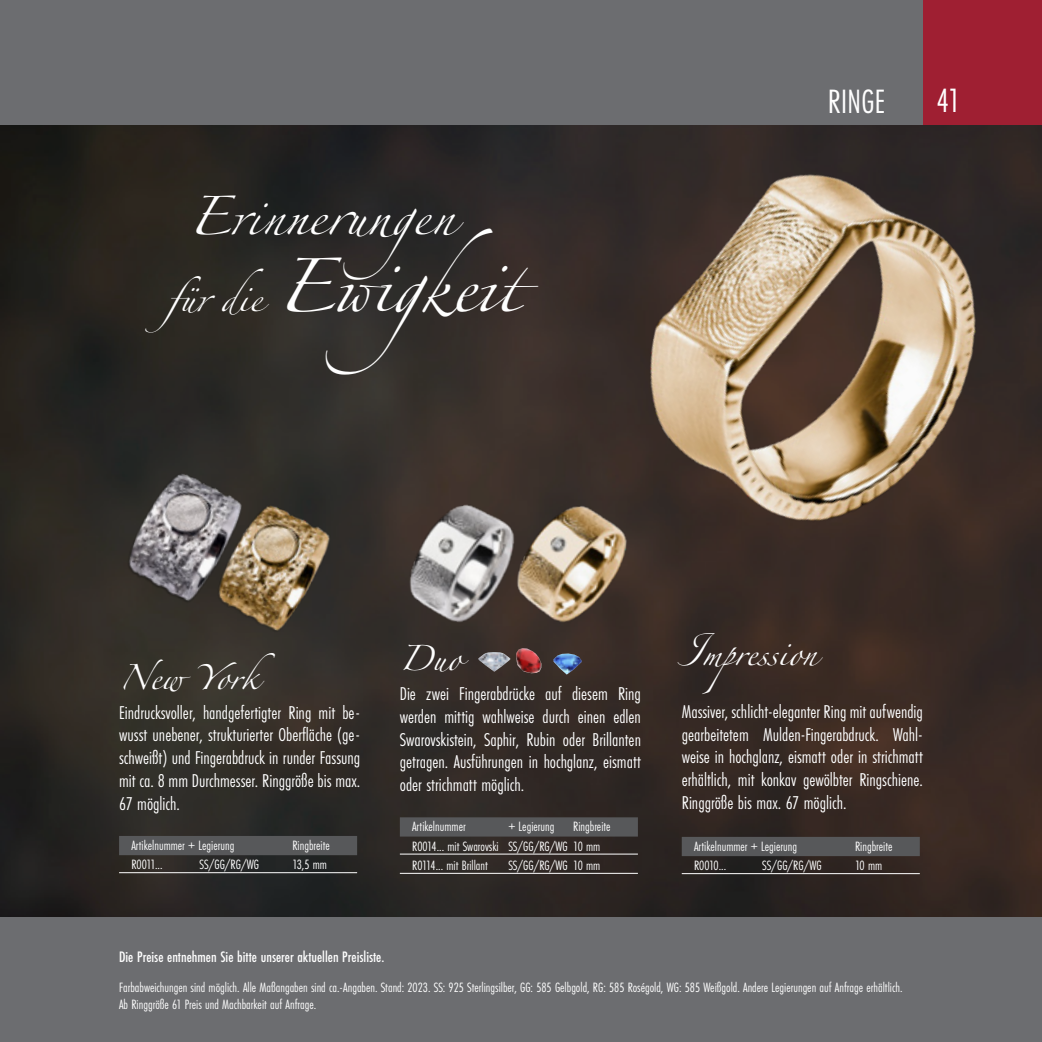
<style>
.page{position:relative;width:1042px;height:1042px;background:#fff}
.page>*{position:absolute;margin:0;border:0;box-sizing:border-box;transform-origin:0 0}
.preise{font:48.3px "Zapfino Extra LTX Pro";letter-spacing:-.025em;color:#fff}
.t1{font:35px "Futura PT Cond";letter-spacing:.01em;color:#fff}
.preise-2{font:34.82px "Zapfino Extra LTX Pro";color:#fff}
.t2{font:22.75px "Zapfino Extra LTX Pro";letter-spacing:-.02em;color:#fff}
.t3{font:19.25px/22.8px "Futura PT Cond";color:#fff;text-align:justify}
.t4{font:500 15.75px "Futura PT Cond";color:#fff}
.preise_weiss{font:14px "Futura PT Cond";color:#fff}
.Preise_Kopfzeile{font:14px "Futura PT Cond";color:#fff}
.s1{font-size:25.03px}
</style>
<div class="page">
<img style="left:0;top:124px;width:1042px;height:794px">
<div style="left:923px;top:0;width:119px;height:124px;background:#9f1f32"></div>
<div style="left:0;top:0;width:923px;height:124px;background:#6c6d70"></div>
<div style="left:119px;top:836px;width:238px;height:19px;background:#57585a"></div>
<hr style="left:119px;top:872px;width:238px;height:1px;background:#fff">
<div style="left:400px;top:817px;width:238px;height:19px;background:#57585a"></div>
<hr style="left:400px;top:853px;width:238px;height:1px;background:#fff">
<hr style="left:400px;top:873px;width:238px;height:1px;background:#fff">
<img style="left:485px;top:477px;width:169px;height:171px">
<img style="left:379px;top:480px;width:160px;height:164px">
<img style="left:193px;top:488px;width:158px;height:159px">
<img style="left:106px;top:457px;width:143px;height:156px">
<div style="left:682px;top:837px;width:238px;height:19px;background:#57585a"></div>
<hr style="left:682px;top:873px;width:238px;height:1px;background:#fff">
<img style="left:582px;top:124px;width:460px;height:508px">
<img style="left:553px;top:653px;width:29px;height:21px">
<img style="left:478px;top:652px;width:33px;height:20px">
<img style="left:516px;top:648px;width:25px;height:25px">
<div style="left:0;top:918px;width:1042px;height:124px;background:#6c6d70"></div>
<p class="preise-2" style="left:189px;top:201px;width:277px">Erinnerungen</p>
<p class="preise" style="left:169px;top:266px;width:354px"><span class="s1">für die</span> Ewigkeit</p>
<p class="t1" style="left:828px;top:81px;width:59px">RINGE</p>
<p class="t1" style="left:936px;top:80px;width:26px">41</p>
<p class="t2" style="left:119px;top:668px;width:157px">New York</p>
<p class="t3" style="left:119px;top:701px;width:243px">Eindrucksvoller, handgefertigter Ring mit be&shy;wusst unebener, strukturierter Oberfläche (ge&shy;schweißt) und Fingerabdruck in runder Fassung mit ca. 8 mm Durchmesser. Ringgröße bis max.<br>67 möglich.</p>
<p class="Preise_Kopfzeile" style="left:131px;top:837px;width:105px">Artikelnummer + Legierung</p>
<p class="Preise_Kopfzeile" style="left:292px;top:837px;width:39px">Ringbreite</p>
<p class="preise_weiss" style="left:131px;top:856px;width:33px">R0011...</p>
<p class="preise_weiss" style="left:200px;top:856px;width:61px">SS/GG/RG/WG</p>
<p class="preise_weiss" style="left:292px;top:856px;width:36px">13,5 mm</p>
<p class="t2" style="left:400px;top:649px;width:62px">Duo</p>
<p class="t3" style="left:400px;top:682px;width:243px">Die zwei Fingerabdrücke auf diesem Ring werden mittig wahlweise durch einen edlen Swarovskistein, Saphir, Rubin oder Brillanten getragen. Ausführungen in hochglanz, eismatt oder strichmatt möglich.</p>
<p class="Preise_Kopfzeile" style="left:412px;top:818px;width:55px">Artikelnummer</p>
<p class="Preise_Kopfzeile" style="left:508px;top:818px;width:48px">+ Legierung</p>
<p class="Preise_Kopfzeile" style="left:573px;top:818px;width:39px">Ringbreite</p>
<p class="preise_weiss" style="left:412px;top:838px;width:190px">R0014... mit Swarovski SS/GG/RG/WG 10 mm</p>
<p class="preise_weiss" style="left:412px;top:857px;width:77px">R0114... mit Brillant</p>
<p class="preise_weiss" style="left:508px;top:857px;width:93px">SS/GG/RG/WG 10 mm</p>
<p class="t2" style="left:682px;top:644px;width:137px">Impression</p>
<p class="t3" style="left:682px;top:700px;width:243px">Massiver, schlicht-eleganter Ring mit aufwendig gearbeitetem Mulden-Fingerabdruck. Wahl&shy;weise in hochglanz, eismatt oder in strichmatt erhältlich, mit konkav gewölbter Ringschiene.<br>Ringgröße bis max. 67 möglich.</p>
<p class="Preise_Kopfzeile" style="left:694px;top:838px;width:105px">Artikelnummer + Legierung</p>
<p class="Preise_Kopfzeile" style="left:855px;top:838px;width:39px">Ringbreite</p>
<p class="preise_weiss" style="left:694px;top:857px;width:34px">R0010...</p>
<p class="preise_weiss" style="left:762px;top:857px;width:61px">SS/GG/RG/WG</p>
<p class="preise_weiss" style="left:855px;top:857px;width:29px">10 mm</p>
<p class="t4" style="left:119px;top:947px;width:267px">Die Preise entnehmen Sie bitte unserer aktuellen Preisliste.</p>
<p class="preise_weiss" style="left:119px;top:979px;width:785px">Farbabweichungen sind möglich. Alle Maßangaben sind ca.-Angaben. Stand: 2023. SS: 925 Sterlingsilber, GG: 585 Gelbgold, RG: 585 Roségold, WG: 585 Weißgold. Andere Legierungen auf Anfrage erhältlich.</p>
<p class="preise_weiss" style="left:119px;top:996px;width:199px">Ab Ringgröße 61 Preis und Machbarkeit auf Anfrage.</p>
</div>
